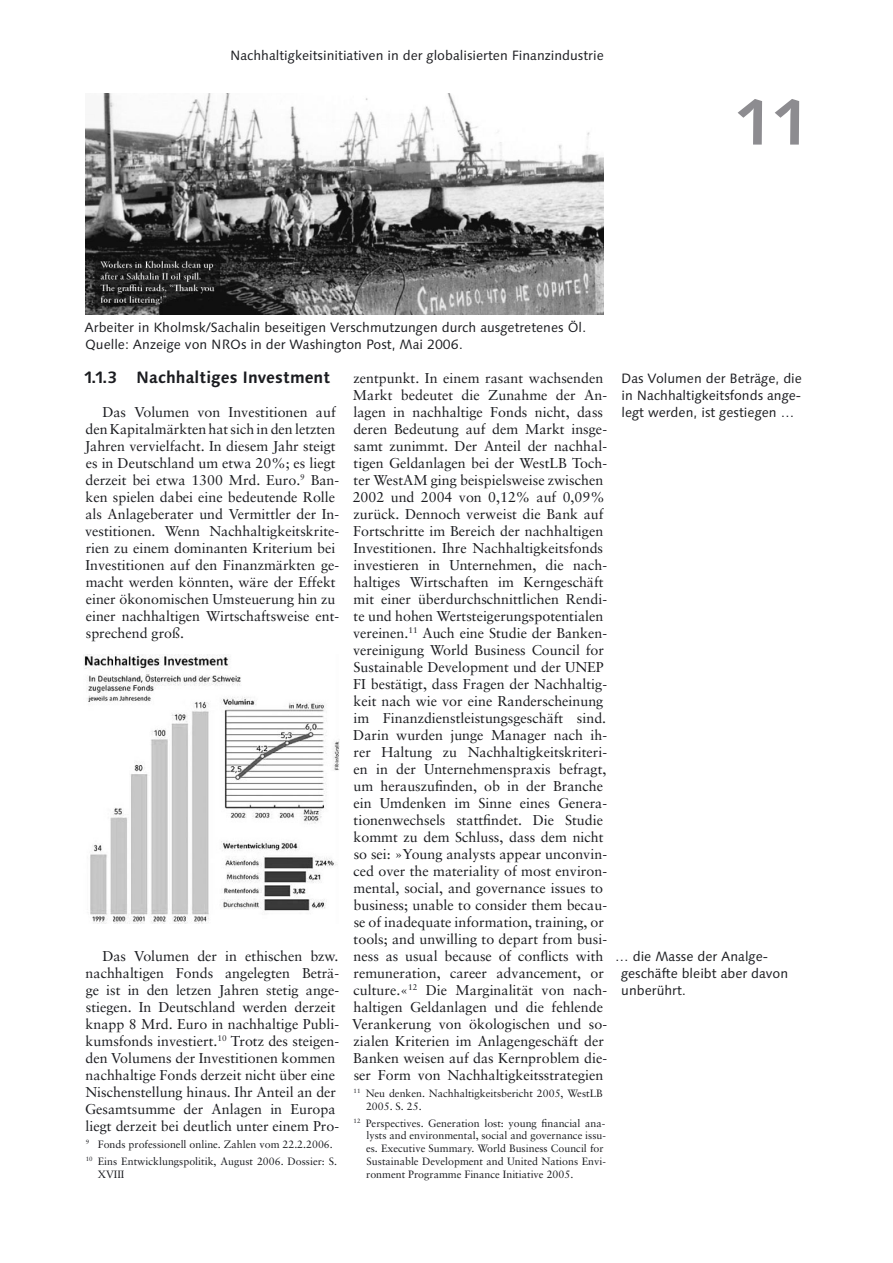
<style>
.page{position:relative;width:893px;height:1263px;background:#fff}
.page>*{position:absolute;margin:0;border:0;box-sizing:border-box;transform-origin:0 0}
.t1{font:700 64.5px "Linotype Syntax";color:#8d8c90}
.t2{font:700 16.5px "Linotype Syntax";color:#1b1c20}
.t3{font:14.25px/17px "Sabon";color:#1b1c20}
.t4{font:13.5px/17px "Linotype Syntax";color:#1b1c20}
.t5{font:10.65px/12.8px "Sabon";color:#1b1c20}
</style>
<div class="page">
<img style="left:85px;top:94px;width:519px;height:221px">
<img style="left:84px;top:655px;width:255px;height:269px">
<p class="t4" style="left:230px;top:47px;width:375px">Nachhaltigkeitsinitiativen in der globalisierten Finanzindustrie</p>
<h1 class="t1" style="left:733px;top:82px;width:76px">11</h1>
<p class="t4" style="left:85px;top:319px;width:503px">Arbeiter in Kholmsk/Sachalin beseitigen Verschmutzungen durch ausgetretenes Öl.<br>Quelle: Anzeige von NROs in der Washington Post, Mai 2006.</p>
<p class="t2" style="left:83px;top:367px;width:248px">1.1.3 Nachhaltiges Investment</p>
<p class="t3" style="left:85px;top:403px;width:256px;text-indent:18px">Das Volumen von Investitionen auf den Kapitalmärkten hat sich in den letzten Jahren vervielfacht. In diesem Jahr steigt es in Deutschland um etwa 20%; es liegt derzeit bei etwa 1300 Mrd. Euro.<sup>9</sup> Ban&shy;ken spielen dabei eine bedeutende Rolle als Anlageberater und Vermittler der In&shy;vestitionen. Wenn Nachhaltigkeitskrite&shy;rien zu einem dominanten Kriterium bei Investitionen auf den Finanzmärkten ge&shy;macht werden könnten, wäre der Effekt einer ökonomischen Umsteuerung hin zu einer nachhaltigen Wirtschaftsweise ent&shy;sprechend groß.</p>
<p class="t3" style="left:85px;top:947px;width:255px;text-indent:17px">Das Volumen der in ethischen bzw. nachhaltigen Fonds angelegten Beträ&shy;ge ist in den letzen Jahren stetig ange&shy;stiegen. In Deutschland werden derzeit knapp 8 Mrd. Euro in nachhaltige Publi&shy;kumsfonds investiert.<sup>10</sup> Trotz des steigen&shy;den Volumens der Investitionen kommen nachhaltige Fonds derzeit nicht über eine Nischenstellung hinaus. Ihr Anteil an der Gesamtsumme der Anlagen in Europa liegt derzeit bei deutlich unter einem Pro-</p>
<p class="t5" style="left:86px;top:1135px;width:253px;line-height:17px"><sup>9</sup> Fonds professionell online. Zahlen vom 22.2.2006.<br><sup>10</sup> Eins Entwicklungspolitik, August 2006. Dossier: S.</p>
<p class="t5" style="left:98px;top:1167px;width:28px">XVIII</p>
<p class="t3" style="left:352px;top:369px;width:256px">zentpunkt. In einem rasant wachsenden Markt bedeutet die Zunahme der An&shy;lagen in nachhaltige Fonds nicht, dass deren Bedeutung auf dem Markt insge&shy;samt zunimmt. Der Anteil der nachhal&shy;tigen Geldanlagen bei der WestLB Toch&shy;ter WestAM ging beispielsweise zwischen 2002 und 2004 von 0,12% auf 0,09% zurück. Dennoch verweist die Bank auf Fortschritte im Bereich der nachhaltigen Investitionen. Ihre Nachhaltigkeitsfonds investieren in Unternehmen, die nach&shy;haltiges Wirtschaften im Kerngeschäft mit einer überdurchschnittlichen Rendi&shy;te und hohen Wertsteigerungspotentialen vereinen.<sup>11</sup> Auch eine Studie der Banken&shy;vereinigung World Business Council for Sustainable Development und der UNEP FI bestätigt, dass Fragen der Nachhaltig&shy;keit nach wie vor eine Randerscheinung im Finanzdienstleistungsgeschäft sind.<br>Darin wurden junge Manager nach ih&shy;rer Haltung zu Nachhaltigkeitskriteri&shy;en in der Unternehmenspraxis befragt, um herauszufinden, ob in der Branche ein Umdenken im Sinne eines Genera&shy;tionenwechsels stattfindet. Die Studie kommt zu dem Schluss, dass dem nicht so sei: »Young analysts appear unconvin&shy;ced over the materiality of most environ&shy;mental, social, and governance issues to business; unable to consider them becau&shy;se of inadequate information, training, or tools; and unwilling to depart from busi&shy;ness as usual because of conflicts with remuneration, career advancement, or culture.«<sup>12</sup> Die Marginalität von nach&shy;haltigen Geldanlagen und die fehlende Verankerung von ökologischen und so&shy;zialen Kriterien im Anlagengeschäft der Banken weisen auf das Kernproblem die&shy;ser Form von Nachhaltigkeitsstrategien</p>
<p class="t5" style="left:366px;top:1087px;width:238px;text-indent:-12px"><sup>11</sup> Neu denken. Nachhaltigkeitsbericht 2005, WestLB<br>2005. S. 25.</p>
<p class="t5" style="left:366px;top:1116px;width:241px;text-indent:-13px"><sup>12</sup> Perspectives. Generation lost: young financial ana&shy;lysts and environmental, social and governance issu&shy;es. Executive Summary. World Business Council for Sustainable Development and United Nations Envi&shy;ronment Programme Finance Initiative 2005.</p>
<p class="t4" style="left:621px;top:370px;width:182px;text-align:justify">Das Volumen der Beträge, die in Nachhaltigkeitsfonds ange&shy;legt werden, ist gestiegen …</p>
<p class="t4" style="left:621px;top:948px;width:169px;text-indent:-6px">… die Masse der Analge&shy;geschäfte bleibt aber davon unberührt.</p>
</div>
